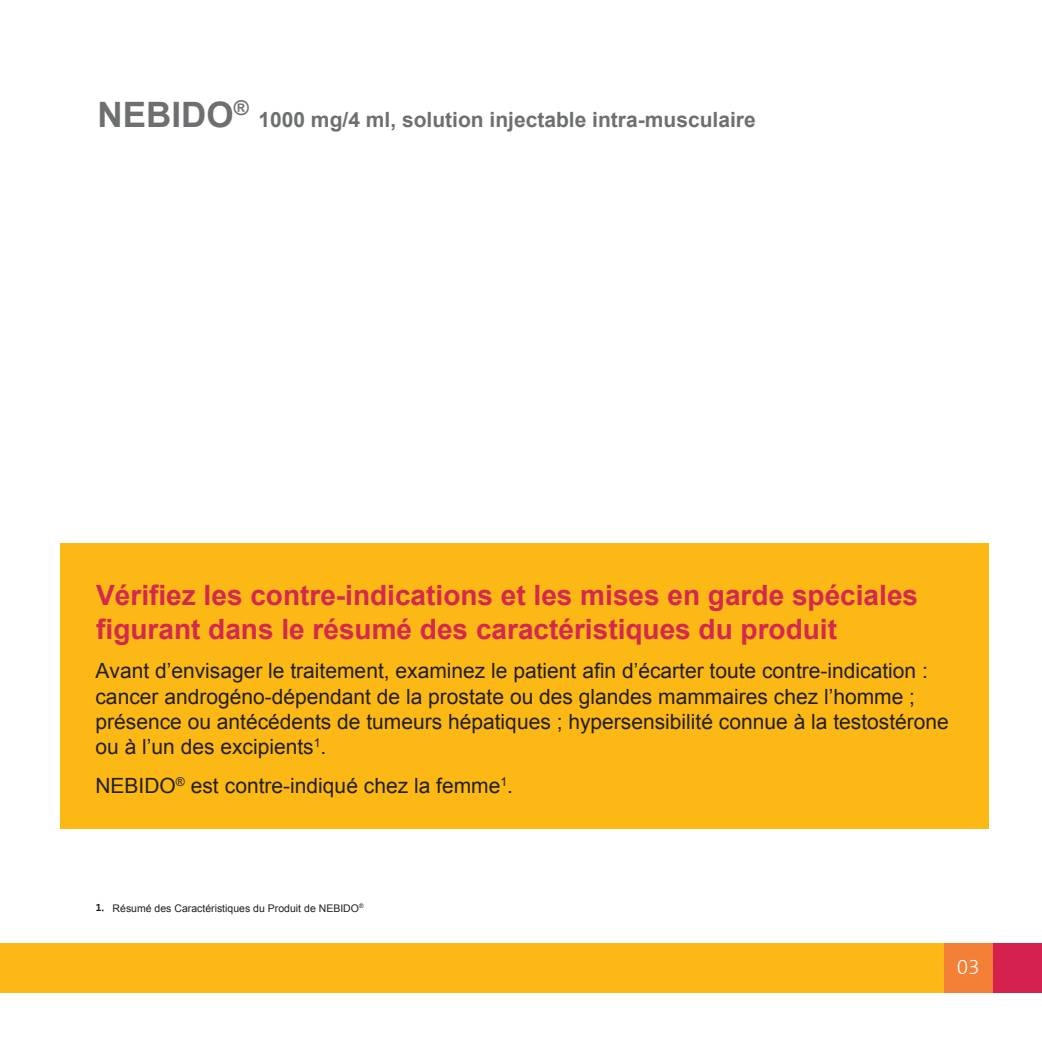
<style>
.page{position:relative;width:1042px;height:1042px;background:#fff}
.page>*{position:absolute;margin:0;border:0;box-sizing:border-box;transform-origin:0 0}
.t1{font:700 35px "Arial";color:#6d6f71}
.t2{font:700 28px/33.6px "Arial";color:#d4284f}
.t3{font:21px/25.2px "Arial";color:#231f20}
.t4{font:700 21px "Arial";color:#6d6f71}
.t5{font:300 21px "The Sans Expert";color:#fff}
.t6{font:10.5px "Arial";color:#231f20}
.s1{font-family:"The Sans Expert";font-weight:700}
</style>
<div class="page">
<div style="left:943px;top:943px;width:50px;height:49px;background:#f48038"></div>
<div style="left:0;top:943px;width:943px;height:49px;background:#fcb814"></div>
<div style="left:993px;top:943px;width:49px;height:49px;background:#d4214d"></div>
<div style="left:61px;top:543px;width:928px;height:286px;background:#fcb814"></div>
<h1 class="t1" style="left:97px;top:91px;width:153px">NEBIDO<sup>®</sup></h1>
<p class="t4" style="left:258px;top:105px;width:499px">1000 mg/4 ml, solution injectable intra-musculaire</p>
<h2 class="t2" style="left:96px;top:579px;width:823px">Vérifiez les contre-indications et les mises en garde spéciales figurant dans le résumé des caractéristiques du produit</h2>
<p class="t3" style="left:95px;top:659px;width:855px">Avant d’envisager le traitement, examinez le patient afin d’écarter toute contre-indication : cancer androgéno-dépendant de la prostate ou des glandes mammaires chez l’homme ; présence ou antécédents de tumeurs hépatiques ; hypersensibilité connue à la testostérone ou à l’un des excipients<sup>1</sup>.</p>
<p class="t3" style="left:95px;top:773px;width:419px">NEBIDO<sup>®</sup> est contre-indiqué chez la femme<sup>1</sup>.</p>
<p class="t6" style="left:96px;top:901px;width:269px"><span class="s1">1.</span> Résumé des Caractéristiques du Produit de NEBIDO<sup>®</sup></p>
<p class="t5" style="left:956px;top:949px;width:25px">03</p>
</div>
